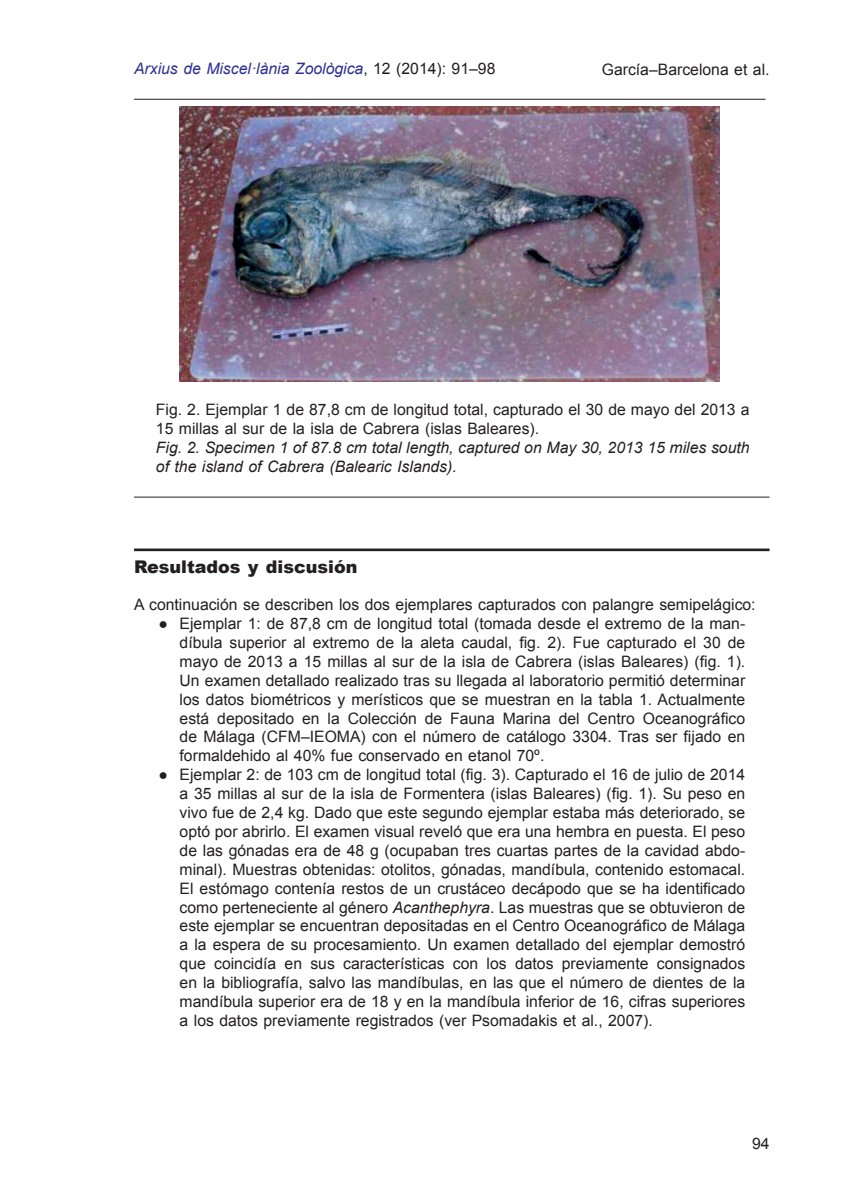
<style>
.page{position:relative;width:844px;height:1191px;background:#fff}
.page>*{position:absolute;margin:0;border:0;box-sizing:border-box;transform-origin:0 0}
.Subtítol_1{font:900 17.5px "Arial";color:#231f20}
.Normal_esp{font:15.75px/18.9px "Arial";color:#231f20;text-align:justify}
.Peu_1_esp{font:15.75px/18.9px "Arial";color:#231f20}
.Peu_2_ang{font:italic 15.75px/18.9px "Arial";color:#231f20}
.Normal_1º_esp{font:15.75px "Arial";color:#231f20}
.t1{font:italic 15.75px "Arial";color:#2e3092}
.s1{font-style:normal;color:#231f20}
.s2{font-style:italic}
</style>
<div class="page">
<hr style="left:134px;top:548px;width:635px;height:3px;background:#231f20">
<img style="left:180px;top:106px;width:538px;height:276px">
<hr style="left:134px;top:99px;width:631px;height:1px;background:#231f20">
<hr style="left:134px;top:496px;width:635px;height:1px;background:#231f20">
<p class="t1" style="left:134px;top:58px;width:363px">Arxius de Miscel·lània Zoològica<span class="s1">, 12 (2014): 91–98</span></p>
<p class="Normal_esp" style="left:601px;top:60px;width:169px">García–Barcelona et al.</p>
<p class="Peu_1_esp" style="left:156px;top:400px;width:595px">Fig. 2. Ejemplar 1 de 87,8 cm de longitud total, capturado el 30 de mayo del 2013 a<br>15 millas al sur de la isla de Cabrera (islas Baleares).</p>
<p class="Peu_2_ang" style="left:156px;top:438px;width:595px">Fig. 2. Specimen 1 of 87.8 cm total length, captured on May 30, 2013 15 miles south of the island of Cabrera (Balearic Islands).</p>
<p class="Subtítol_1" style="left:134px;top:554px;width:225px">Resultados y discusión</p>
<p class="Normal_1º_esp" style="left:134px;top:594px;width:623px">A continuación se describen los dos ejemplares capturados con palangre semipelágico:</p>
<p class="Normal_esp" style="left:179px;top:614px;width:567px;text-indent:-21px">● Ejemplar 1: de 87,8 cm de longitud total (tomada desde el extremo de la man&shy;díbula superior al extremo de la aleta caudal, fig. 2). Fue capturado el 30 de mayo de 2013 a 15 millas al sur de la isla de Cabrera (islas Baleares) (fig. 1).<br>Un examen detallado realizado tras su llegada al laboratorio permitió determinar los datos biométricos y merísticos que se muestran en la tabla 1. Actualmente está depositado en la Colección de Fauna Marina del Centro Oceanográfico de Málaga (CFM–IEOMA) con el número de catálogo 3304. Tras ser fijado en formaldehido al 40% fue conservado en etanol 70º.</p>
<p class="Normal_esp" style="left:179px;top:765px;width:567px;text-indent:-21px">● Ejemplar 2: de 103 cm de longitud total (fig. 3). Capturado el 16 de julio de 2014 a 35 millas al sur de la isla de Formentera (islas Baleares) (fig. 1). Su peso en vivo fue de 2,4 kg. Dado que este segundo ejemplar estaba más deteriorado, se optó por abrirlo. El examen visual reveló que era una hembra en puesta. El peso de las gónadas era de 48 g (ocupaban tres cuartas partes de la cavidad abdo&shy;minal). Muestras obtenidas: otolitos, gónadas, mandíbula, contenido estomacal.<br>El estómago contenía restos de un crustáceo decápodo que se ha identificado como perteneciente al género <span class="s2">Acanthephyra</span>. Las muestras que se obtuvieron de este ejemplar se encuentran depositadas en el Centro Oceanográfico de Málaga a la espera de su procesamiento. Un examen detallado del ejemplar demostró que coincidía en sus características con los datos previamente consignados en la bibliografía, salvo las mandíbulas, en las que el número de dientes de la mandíbula superior era de 18 y en la mandíbula inferior de 16, cifras superiores a los datos previamente registrados (ver Psomadakis et al., 2007).</p>
<p class="Normal_esp" style="left:751px;top:1134px;width:19px">94</p>
</div>
